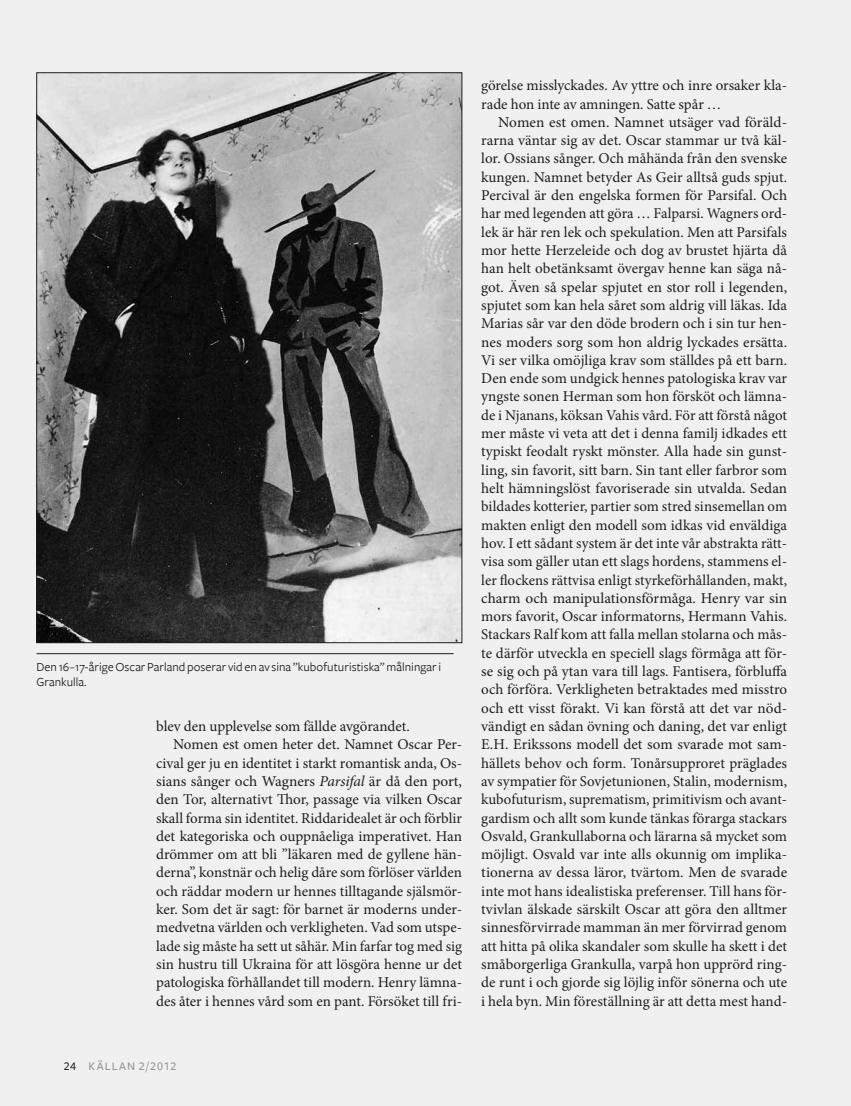
<style>
.page{position:relative;width:851px;height:1106px;background:#fff}
.page>*{position:absolute;margin:0;border:0;box-sizing:border-box;transform-origin:0 0}
.t1{font:15px/18.3px "Minion Pro";color:#1d1d1b}
.t2{font:12.75px/14.7px "Freight Sans";letter-spacing:.005em;color:#1d1d1b}
.t3{font:500 12px "Freight Sans";letter-spacing:.095em;color:#929292}
.s1{font-style:italic}
.s2{font-family:"Freight Sans Medium SC";font-weight:400;color:#1d1d1b}
.s3{font-family:"Freight Sans Medium SC";font-weight:400}
</style>
<div class="page">
<div style="left:0;top:0;width:850px;height:1106px;background:#f0f0f0"></div>
<img style="left:38px;top:74px;width:422px;height:567px">
<hr style="left:37px;top:653px;width:416px;height:1px;background:#1d1d1b">
<p class="t2" style="left:37px;top:660px;width:406px">Den 16–17-årige Oscar Parland poserar vid en av sina ”kubofuturistiska” målningar i<br>Grankulla.</p>
<p class="t1" style="left:156px;top:717px;width:255px">blev den upplevelse som fällde avgörandet.</p>
<p class="t1" style="left:173px;top:735px;width:290px">Nomen est omen heter det. Namnet Oscar Per-</p>
<p class="t1" style="left:156px;top:753px;width:307px">cival ger ju en identitet i starkt romantisk anda, Os-</p>
<p class="t1" style="left:156px;top:772px;width:307px">sians sånger och Wagners <span class="s1">Parsifal</span> är då den port,</p>
<p class="t1" style="left:156px;top:790px;width:307px">den Tor, alternativt Thor, passage via vilken Oscar</p>
<p class="t1" style="left:156px;top:808px;width:307px">skall forma sin identitet. Riddaridealet är och förblir</p>
<p class="t1" style="left:156px;top:827px;width:307px">det kategoriska och ouppnåeliga imperativet. Han</p>
<p class="t1" style="left:156px;top:845px;width:307px">drömmer om att bli ”läkaren med de gyllene hän-</p>
<p class="t1" style="left:156px;top:863px;width:307px">derna”, konstnär och helig dåre som förlöser världen</p>
<p class="t1" style="left:156px;top:882px;width:307px">och räddar modern ur hennes tilltagande själsmör-</p>
<p class="t1" style="left:156px;top:900px;width:307px">ker. Som det är sagt: för barnet är moderns under-</p>
<p class="t1" style="left:156px;top:918px;width:307px">medvetna världen och verkligheten. Vad som utspe-</p>
<p class="t1" style="left:156px;top:936px;width:307px">lade sig måste ha sett ut såhär. Min farfar tog med sig</p>
<p class="t1" style="left:156px;top:955px;width:307px">sin hustru till Ukraina för att lösgöra henne ur det</p>
<p class="t1" style="left:156px;top:973px;width:307px">patologiska förhållandet till modern. Henry lämna-</p>
<p class="t1" style="left:156px;top:991px;width:307px">des åter i hennes vård som en pant. Försöket till fri-</p>
<p class="t1" style="left:481px;top:76px;width:307px">görelse misslyckades. Av yttre och inre orsaker kla&shy;rade hon inte av amningen. Satte spår …</p>
<p class="t1" style="left:481px;top:113px;width:307px;text-align:justify;text-indent:17px">Nomen est omen. Namnet utsäger vad föräld&shy;rarna väntar sig av det. Oscar stammar ur två käl&shy;lor. Ossians sånger. Och måhända från den svenske kungen. Namnet betyder As Geir alltså guds spjut.<br>Percival är den engelska formen för Parsifal. Och har med legenden att göra … Falparsi. Wagners ord&shy;lek är här ren lek och spekulation. Men att Parsifals mor hette Herzeleide och dog av brustet hjärta då han helt obetänksamt övergav henne kan säga nå&shy;got. Även så spelar spjutet en stor roll i legenden, spjutet som kan hela såret som aldrig vill läkas. Ida Marias sår var den döde brodern och i sin tur hen&shy;nes moders sorg som hon aldrig lyckades ersätta.<br>Vi ser vilka omöjliga krav som ställdes på ett barn.<br>Den ende som undgick hennes patologiska krav var yngste sonen Herman som hon försköt och lämna&shy;de i Njanans, köksan Vahis vård. För att förstå något mer måste vi veta att det i denna familj idkades ett typiskt feodalt ryskt mönster. Alla hade sin gunst&shy;ling, sin favorit, sitt barn. Sin tant eller farbror som helt hämningslöst favoriserade sin utvalda. Sedan bildades kotterier, partier som stred sinsemellan om makten enligt den modell som idkas vid enväldiga hov. I ett sådant system är det inte vår abstrakta rätt&shy;visa som gäller utan ett slags hordens, stammens el&shy;ler flockens rättvisa enligt styrkeförhållanden, makt, charm och manipulationsförmåga. Henry var sin mors favorit, Oscar informatorns, Hermann Vahis.<br>Stackars Ralf kom att falla mellan stolarna och mås&shy;te därför utveckla en speciell slags förmåga att för&shy;se sig och på ytan vara till lags. Fantisera, förbluffa och förföra. Verkligheten betraktades med misstro och ett visst förakt. Vi kan förstå att det var nöd&shy;vändigt en sådan övning och daning, det var enligt E.H. Erikssons modell det som svarade mot sam&shy;hällets behov och form. Tonårsupproret präglades av sympatier för Sovjetunionen, Stalin, modernism, kubofuturism, suprematism, primitivism och avant&shy;gardism och allt som kunde tänkas förarga stackars Osvald, Grankullaborna och lärarna så mycket som möjligt. Osvald var inte alls okunnig om implika&shy;tionerna av dessa läror, tvärtom. Men de svarade inte mot hans idealistiska preferenser. Till hans för&shy;tvivlan älskade särskilt Oscar att göra den alltmer sinnesförvirrade mamman än mer förvirrad genom att hitta på olika skandaler som skulle ha skett i det småborgerliga Grankulla, varpå hon upprörd ring&shy;de runt i och gjorde sig löjlig inför sönerna och ute i hela byn. Min föreställning är att detta mest hand-</p>
<p class="t3" style="left:64px;top:1060px;width:114px"><span class="s2">24</span> Källan <span class="s3">2/2012</span></p>
</div>
